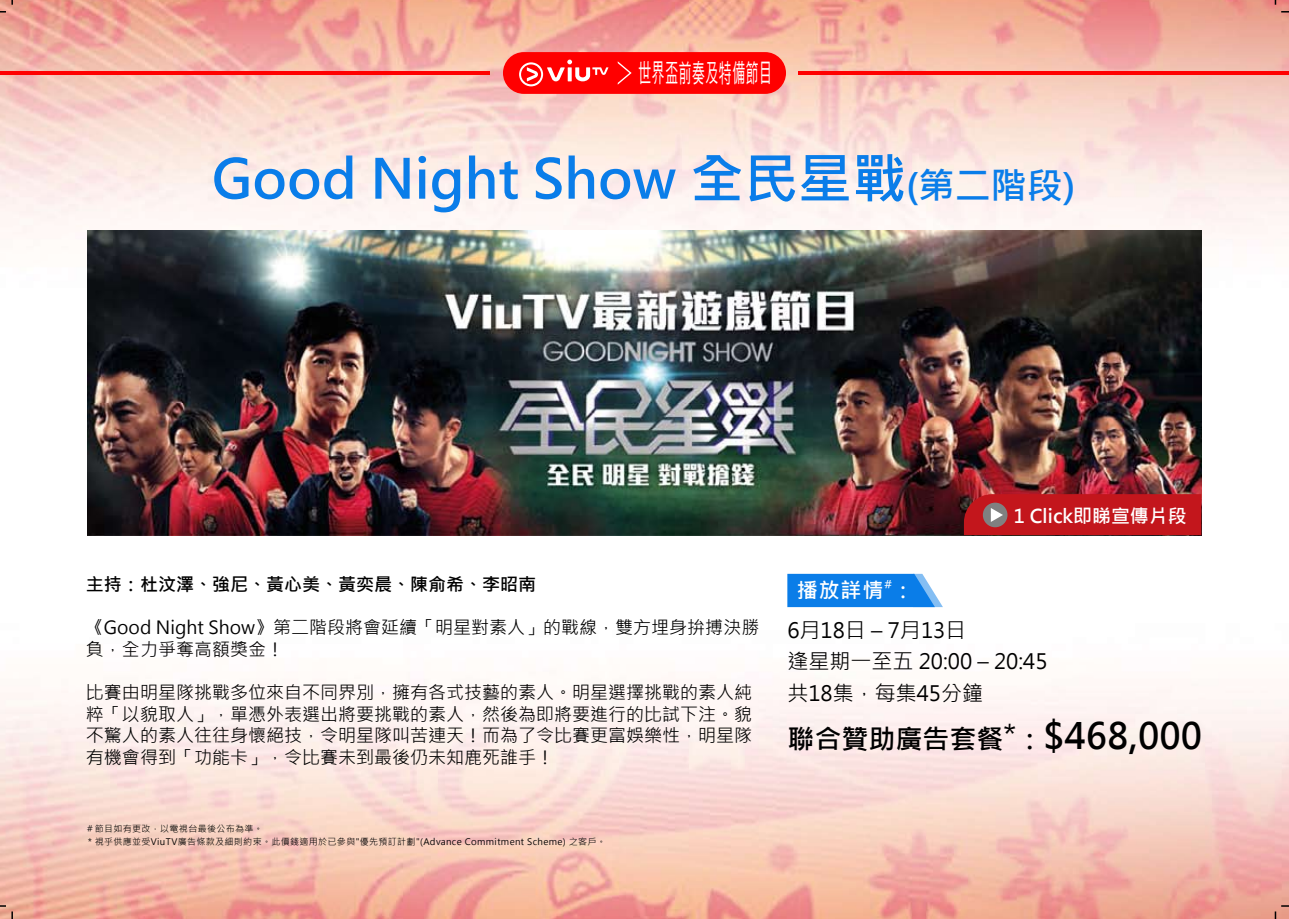
<style>
.page{position:relative;width:1289px;height:919px;background:#fff}
.page>*{position:absolute;margin:0;border:0;box-sizing:border-box;transform-origin:0 0}
.t1{font:700 54px "Microsoft Jheng Hei";color:#0a7de9}
.t2{font:700 27px "Microsoft Jheng Hei";color:#000}
.t3{font:25.5px "DF Hei Std W5";letter-spacing:.05em;color:#fff;scale:.5 1}
.t4{font:21px/39.2px "Microsoft Jheng Hei";color:#000}
.t5{font:700 18.9px "Microsoft Jheng Hei";color:#fff}
.t6{font:18px/21.6px "Microsoft Jheng Hei";color:#000}
.t7{font:700 18px "Microsoft Jheng Hei";color:#000}
.t8{font:9px/13.5px "Microsoft Jheng Hei";letter-spacing:.04em;color:#000}
.s1{font-size:36px}
.s2{font-weight:700;color:#fff}
</style>
<div class="page">
<img style="left:0;top:0;width:1288px;height:918px">
<div style="left:503px;top:52px;width:283px;height:42px;background:#f00;border-radius:21px"></div>
<hr style="left:0;top:71px;width:490px;height:4px;background:#f00">
<hr style="left:798px;top:71px;width:490px;height:4px;background:#f00">
<svg style="left:519px;top:60px;width:89px;height:26px"></svg>
<svg style="left:617px;top:61px;width:14px;height:24px"></svg>
<svg style="left:0;top:905px;width:13px;height:13px"></svg>
<svg style="left:1274px;top:905px;width:14px;height:13px"></svg>
<svg style="left:0;top:11px;width:6px;height:2px"></svg>
<svg style="left:1281px;top:11px;width:7px;height:2px"></svg>
<svg style="left:787px;top:573px;width:155px;height:34px;background:#258bea"></svg>
<img style="left:87px;top:230px;width:1114px;height:305px">
<svg style="left:963px;top:494px;width:238px;height:41px;background:#bd1c22"></svg>
<h3 class="t3" style="left:638px;top:59px;width:268px">世界盃前奏及特備節目</h3>
<h1 class="t1" style="left:212px;top:145px;width:865px">Good Night Show 全民星戰<span class="s1">(第二階段)</span></h1>
<p class="t7" style="left:86px;top:573px;width:451px">主持：杜汶澤、強尼、黃心美、黃奕晨、陳俞希、李昭南</p>
<p class="t6" style="left:86px;top:616px;width:675px">《Good Night Show》第二階段將會延續「明星對素人」的戰線，雙方埋身拚搏決勝負，全力爭奪高額獎金！</p>
<p class="t6" style="left:86px;top:681px;width:667px;text-align:justify">比賽由明星隊挑戰多位來自不同界別，擁有各式技藝的素人。明星選擇挑戰的素人純粹「以貌取人」，單憑外表選出將要挑戰的素人，然後為即將要進行的比試下注。貌不驚人的素人往往身懷絕技，令明星隊叫苦連天！而為了令比賽更富娛樂性，明星隊有機會得到「功能卡」，令比賽未到最後仍未知鹿死誰手！</p>
<p class="t8" style="left:85px;top:821px;width:522px">＃節目如有更改，以電視台最後公布為準。<br>＊視乎供應並受ViuTV廣告條款及細則約束。此價錢適用於已參與"優先預訂計劃"(Advance Commitment Scheme) 之客戶。</p>
<p class="t5" style="left:1013px;top:504px;width:174px">1 Click即睇宣傳片段</p>
<p class="t4" style="left:787px;top:571px;width:180px;text-indent:10px"><span class="s2">播放詳情</span><sup>#</sup><span class="s2">：<br></span>6月18日 – 7月13日</p>
<p class="t4" style="left:787px;top:645px;width:262px;line-height:31.5px">逢星期一至五 20:00 – 20:45共18集，每集45分鐘</p>
<h2 class="t2" style="left:787px;top:721px;width:416px">聯合贊助廣告套餐*：<span class="s1">$468,000</span></h2>
</div>
